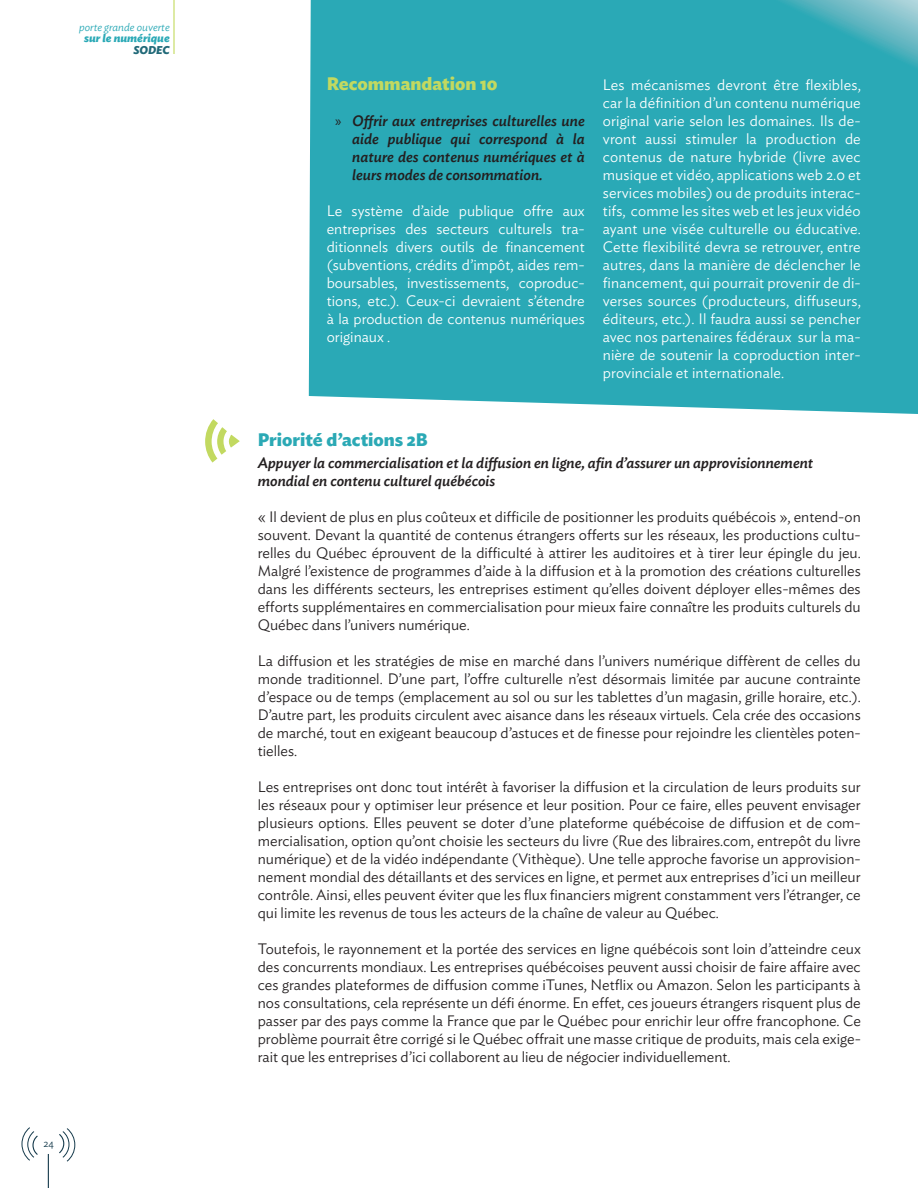
<style>
.page{position:relative;width:918px;height:1188px;background:#fff}
.page>*{position:absolute;margin:0;border:0;box-sizing:border-box;transform-origin:0 0}
.t1{font:700 18px "Ideal Sans";color:#2ba9b5}
.t2{font:700 18px "Ideal Sans";color:#c2d960}
.t3{font:300 15px/18px "Ideal Sans";color:#231f20;text-align:justify}
.t4{font:300 15px/18px "Ideal Sans";color:#fff;text-align:justify}
.t5{font:italic 500 15px/18px "Ideal Sans";color:#231f20;text-align:justify}
.t6{font:italic 300 11.25px "Ideal Sans";color:#2aa9b6}
.t7{font:italic 700 11.25px "Ideal Sans";color:#2aa9b6}
.t8{font:italic 700 11.25px "Ideal Sans";color:#216978}
.t9{font:300 10.5px "Ideal Sans";color:#163b4c}
.s1{font-family:"Myriad Pro";font-weight:400;font-style:normal}
</style>
<div class="page">
<hr style="left:48px;top:1154px;width:1px;height:34px;background:#163b4c">
<svg style="left:22px;top:1127px;width:16px;height:34px"></svg>
<svg style="left:59px;top:1128px;width:16px;height:34px"></svg>
<hr style="left:173px;top:0;width:2px;height:54px;background:#c3da5f">
<div style="left:309px;top:0;width:609px;height:414px;background:#2aa9b6"></div>
<svg style="left:205px;top:419px;width:35px;height:44px"></svg>
<p class="t6" style="left:79px;top:19px;width:92px">porte grande ouverte</p>
<p class="t7" style="left:84px;top:29px;width:87px">sur le numérique</p>
<p class="t8" style="left:133px;top:41px;width:38px">SODEC</p>
<p class="t9" style="left:43px;top:1135px;width:12px">24</p>
<p class="t2" style="left:327px;top:69px;width:172px">Recommandation 10</p>
<p class="t5" style="left:352px;top:111px;width:234px;text-indent:-17px"><span class="s1">»</span> Offrir aux entreprises culturelles une aide publique qui correspond à la nature des contenus numériques et à leurs modes de consommation.</p>
<p class="t4" style="left:327px;top:200px;width:260px">Le système d’aide publique offre aux entreprises des secteurs culturels tra&shy;ditionnels divers outils de financement (subventions, crédits d’impôt, aides rem&shy;boursables, investissements, coproduc&shy;tions, etc.). Ceux-ci devraient s’étendre à la production de contenus numériques originaux .</p>
<p class="t4" style="left:603px;top:74px;width:260px">Les mécanismes devront être flexibles, car la définition d’un contenu numérique original varie selon les domaines. Ils de&shy;vront aussi stimuler la production de contenus de nature hybride (livre avec musique et vidéo, applications web 2.0 et services mobiles) ou de produits interac&shy;tifs, comme les sites web et les jeux vidéo ayant une visée culturelle ou éducative.<br>Cette flexibilité devra se retrouver, entre autres, dans la manière de déclencher le financement, qui pourrait provenir de di&shy;verses sources (producteurs, diffuseurs, éditeurs, etc.). Il faudra aussi se pencher avec nos partenaires fédéraux sur la ma&shy;nière de soutenir la coproduction inter&shy;provinciale et internationale.</p>
<p class="t1" style="left:258px;top:426px;width:172px">Priorité d’actions 2B</p>
<p class="t5" style="left:258px;top:453px;width:557px">Appuyer la commercialisation et la diffusion en ligne, afin d’assurer un approvisionnement mondial en contenu culturel québécois</p>
<p class="t3" style="left:258px;top:506px;width:605px">« Il devient de plus en plus coûteux et difficile de positionner les produits québécois », entend-on souvent. Devant la quantité de contenus étrangers offerts sur les réseaux, les productions cultu&shy;relles du Québec éprouvent de la difficulté à attirer les auditoires et à tirer leur épingle du jeu.<br>Malgré l’existence de programmes d’aide à la diffusion et à la promotion des créations culturelles dans les différents secteurs, les entreprises estiment qu’elles doivent déployer elles-mêmes des efforts supplémentaires en commercialisation pour mieux faire connaître les produits culturels du Québec dans l’univers numérique.</p>
<p class="t3" style="left:258px;top:650px;width:605px">La diffusion et les stratégies de mise en marché dans l’univers numérique diffèrent de celles du monde traditionnel. D’une part, l’offre culturelle n’est désormais limitée par aucune contrainte d’espace ou de temps (emplacement au sol ou sur les tablettes d’un magasin, grille horaire, etc.).<br>D’autre part, les produits circulent avec aisance dans les réseaux virtuels. Cela crée des occasions de marché, tout en exigeant beaucoup d’astuces et de finesse pour rejoindre les clientèles poten&shy;tielles.</p>
<p class="t3" style="left:258px;top:776px;width:605px">Les entreprises ont donc tout intérêt à favoriser la diffusion et la circulation de leurs produits sur les réseaux pour y optimiser leur présence et leur position. Pour ce faire, elles peuvent envisager plusieurs options. Elles peuvent se doter d’une plateforme québécoise de diffusion et de com&shy;mercialisation, option qu’ont choisie les secteurs du livre (Rue des libraires.com, entrepôt du livre numérique) et de la vidéo indépendante (Vithèque). Une telle approche favorise un approvision&shy;nement mondial des détaillants et des services en ligne, et permet aux entreprises d’ici un meilleur contrôle. Ainsi, elles peuvent éviter que les flux financiers migrent constamment vers l’étranger, ce qui limite les revenus de tous les acteurs de la chaîne de valeur au Québec.</p>
<p class="t3" style="left:258px;top:938px;width:605px">Toutefois, le rayonnement et la portée des services en ligne québécois sont loin d’atteindre ceux des concurrents mondiaux. Les entreprises québécoises peuvent aussi choisir de faire affaire avec ces grandes plateformes de diffusion comme iTunes, Netflix ou Amazon. Selon les participants à nos consultations, cela représente un défi énorme. En effet, ces joueurs étrangers risquent plus de passer par des pays comme la France que par le Québec pour enrichir leur offre francophone. Ce problème pourrait être corrigé si le Québec offrait une masse critique de produits, mais cela exige&shy;rait que les entreprises d’ici collaborent au lieu de négocier individuellement.</p>
</div>
